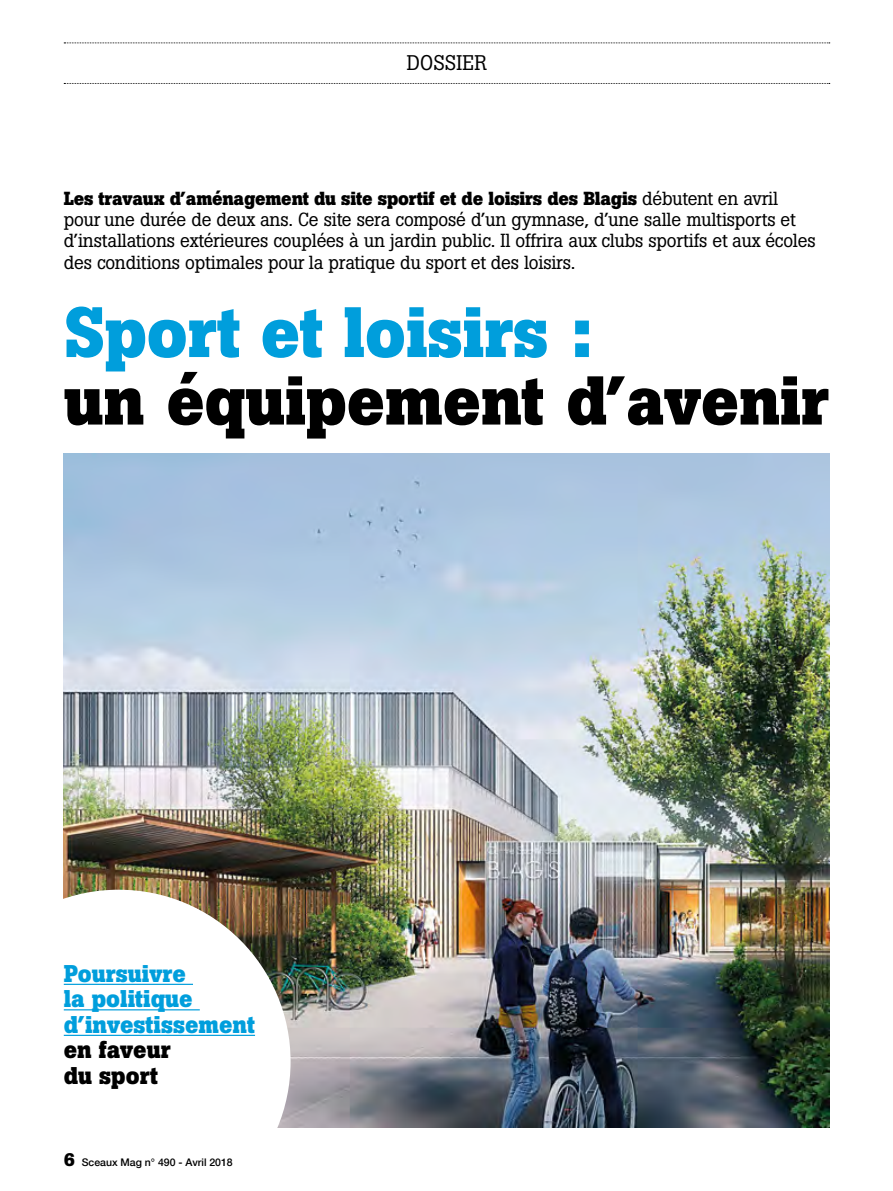
<style>
.page{position:relative;width:893px;height:1191px;background:#fff}
.page>*{position:absolute;margin:0;border:0;box-sizing:border-box;transform-origin:0 0}
.t1{font:700 70.5px "Boton Pro";letter-spacing:-.005em;color:#009edc}
.t2{font:700 68.25px "Boton Pro";letter-spacing:-.005em;color:#000}
.t3{font:700 24px/25.5px "Boton Pro";color:#009edc}
.t4{font:21px "Boton Pro";letter-spacing:.01em;color:#000}
.t5{font:18.75px/21px "Boton Pro";letter-spacing:-.01em;color:#000}
.t6{font:500 10.5px "Helvetica Neue LT Com";color:#000}
.s1{font-weight:700}
.s2{color:#000}
.s3{font-family:"Boton Pro";font-weight:700;font-size:18px}
</style>
<div class="page">
<svg style="left:64px;top:43px;width:766px;height:1px"></svg>
<svg style="left:64px;top:83px;width:766px;height:1px"></svg>
<img style="left:64px;top:453px;width:765px;height:674px">
<svg style="left:63px;top:889px;width:228px;height:239px"></svg>
<hr style="left:64px;top:983px;width:129px;height:2px;background:#009edc">
<hr style="left:64px;top:1009px;width:136px;height:1px;background:#009edc">
<hr style="left:64px;top:1034px;width:191px;height:2px;background:#009edc">
<p class="t4" style="left:407px;top:49px;width:82px">DOSSIER</p>
<p class="t5" style="left:64px;top:188px;width:753px"><span class="s1">Les travaux d’aménagement du site sportif et de loisirs des Blagis</span> débutent en avril pour une durée de deux ans. Ce site sera composé d’un gymnase, d’une salle multisports et d’installations extérieures couplées à un jardin public. Il offrira aux clubs sportifs et aux écoles des conditions optimales pour la pratique du sport et des loisirs.</p>
<p class="t1" style="left:64px;top:287px;width:531px">Sport et loisirs :</p>
<p class="t2" style="left:64px;top:356px;width:767px">un équipement d’avenir</p>
<p class="t3" style="left:64px;top:960px;width:193px">Poursuivre<br>la politique d’investissement <span class="s2">en faveur<br>du sport</span></p>
<p class="t6" style="left:64px;top:1155px;width:171px"><span class="s3">6</span> Sceaux Mag n° 490 - Avril 2018</p>
</div>
